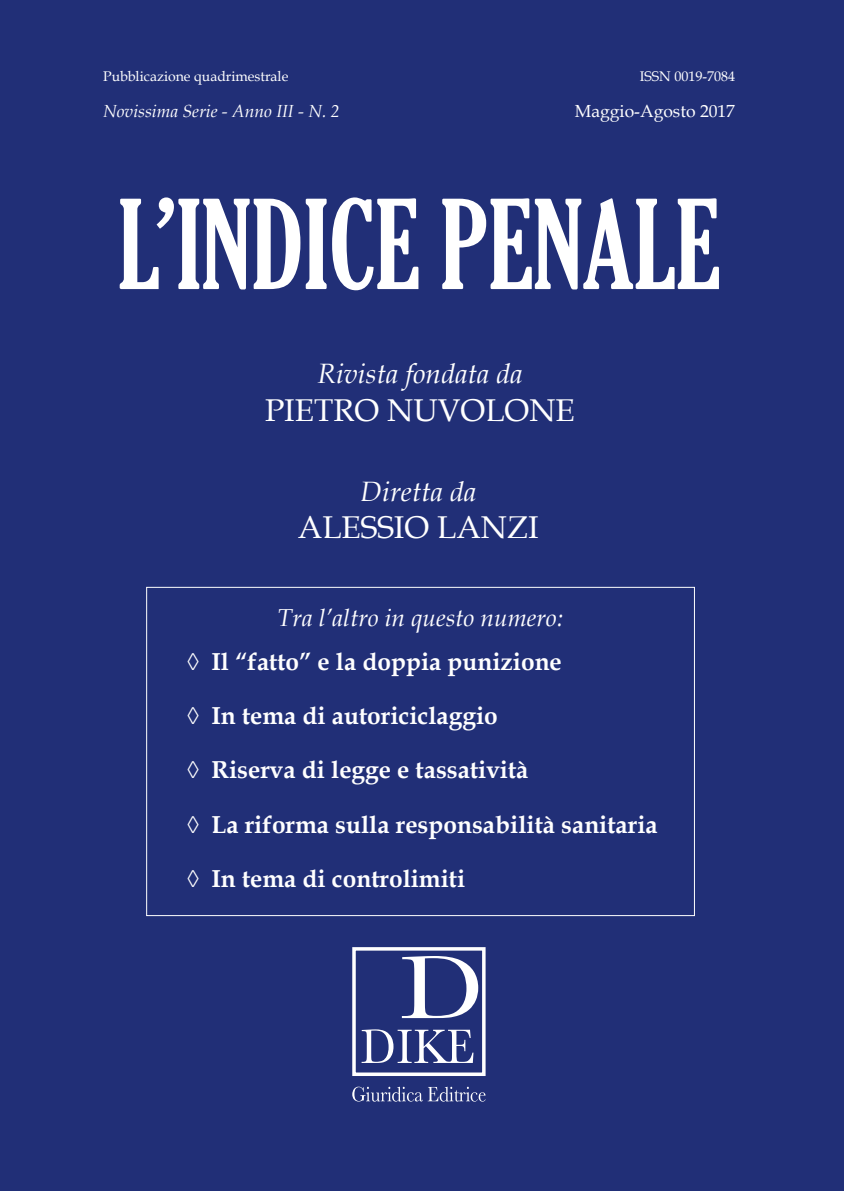
<style>
.page{position:relative;width:844px;height:1191px;background:#212f77}
.page>*{position:absolute;margin:0;border:0;box-sizing:border-box;transform-origin:0 0}
.t1{font:extra-condensed 119px "Gloucester";color:#fff}
.t2{font:31.5px "Book Antiqua";color:#fff}
.t3{font:italic 28px "Book Antiqua";color:#fff}
.t4{font:700 24.5px "Book Antiqua";color:#fff}
.t5{font:italic 24.5px "Book Antiqua";color:#fff}
.t6{font:italic 17.5px "Book Antiqua";color:#fff}
.t7{font:17.5px "Book Antiqua";color:#fff}
.t8{font:14px "Book Antiqua";color:#fff}
</style>
<div class="page">
<svg style="left:352px;top:1086px;width:134px;height:15px"></svg>
<div style="left:352px;top:947px;width:134px;height:129px;border:4px solid #fff"></div>
<svg style="left:362px;top:1029px;width:111px;height:34px"></svg>
<svg style="left:402px;top:956px;width:76px;height:62px"></svg>
<p class="t8" style="left:103px;top:67px;width:187px">Pubblicazione quadrimestrale</p>
<p class="t8" style="left:640px;top:67px;width:97px">ISSN 0019-7084</p>
<p class="t6" style="left:103px;top:101px;width:238px">Novissima Serie - Anno III - N. 2</p>
<p class="t7" style="left:575px;top:100px;width:162px">Maggio-Agosto 2017</p>
<h1 class="t1" style="left:118px;top:177px;width:603px">L’INDICE PENALE</h1>
<p class="t3" style="left:317px;top:357px;width:207px">Rivista fondata da</p>
<p class="t2" style="left:265px;top:391px;width:311px">PIETRO NUVOLONE</p>
<p class="t3" style="left:360px;top:475px;width:117px">Diretta da</p>
<p class="t2" style="left:298px;top:508px;width:242px">ALESSIO LANZI</p>
<p class="t5" style="left:277px;top:603px;width:287px">Tra l’altro in questo numero:</p>
<p class="t4" style="left:187px;top:647px;width:376px">◊ Il “fatto” e la doppia punizione</p>
<p class="t4" style="left:187px;top:701px;width:312px">◊ In tema di autoriciclaggio</p>
<p class="t4" style="left:187px;top:756px;width:343px">◊ Riserva di legge e tassatività</p>
<p class="t4" style="left:187px;top:810px;width:472px">◊ La riforma sulla responsabilità sanitaria</p>
<p class="t4" style="left:187px;top:864px;width:280px">◊ In tema di controlimiti</p>
</div>
